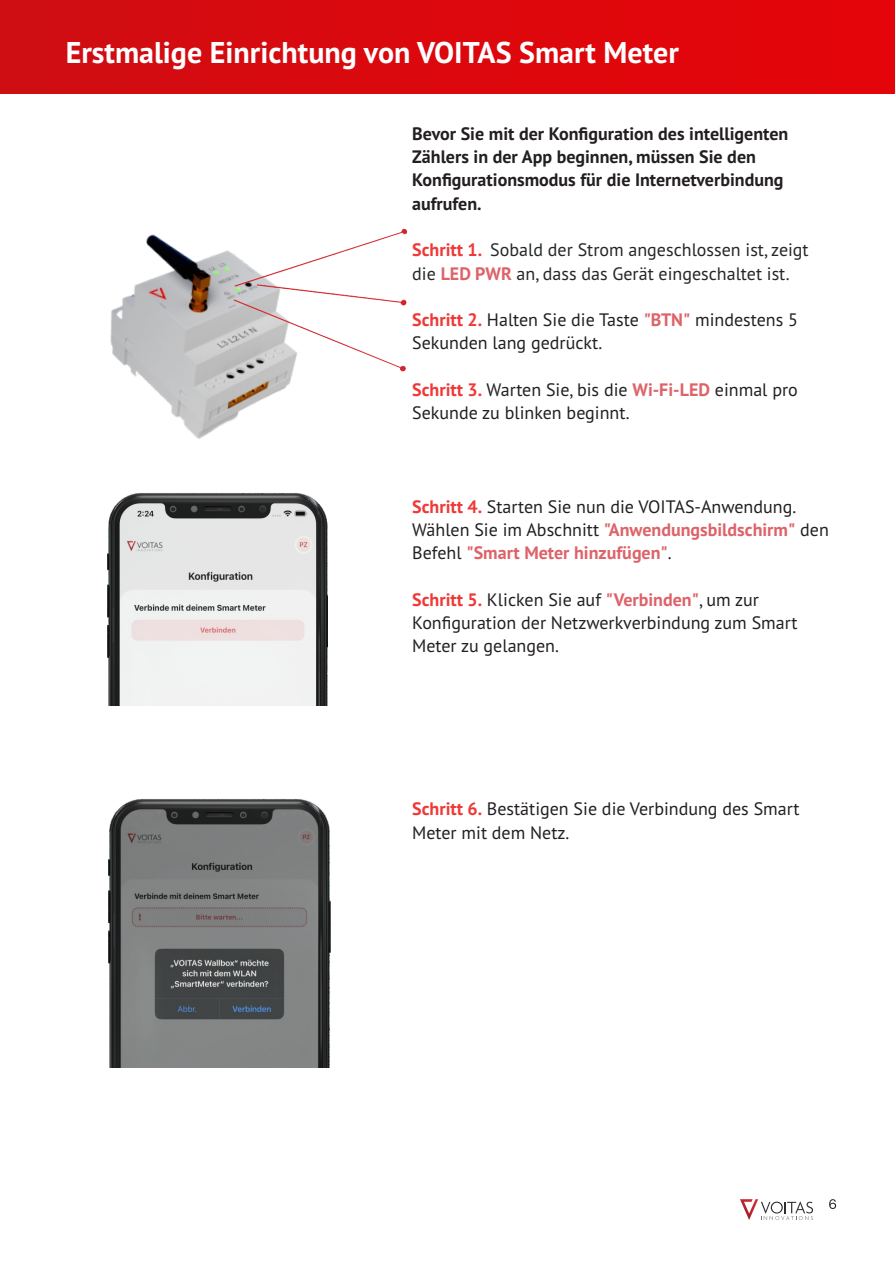
<style>
.page{position:relative;width:895px;height:1263px;background:#fff}
.page>*{position:absolute;margin:0;border:0;box-sizing:border-box;transform-origin:0 0}
.t1{font:700 30px "PT Sans";color:#fff}
.t2{font:18px/23.2px "PT Sans";color:#231f20}
.t3{font:700 18px/23.2px "PT Sans";color:#231f20}
.t4{font:18px/23.2px "PT Sans";color:#242627}
.s1{font-weight:700;color:#ef3938}
.s2{font-weight:700;color:#dd6369}
</style>
<div class="page">
<svg style="left:740px;top:1199px;width:73px;height:21px"></svg>
<div style="left:0;top:0;width:895px;height:94px;background:#dc080d"></div>
<svg style="left:829px;top:1199px;width:7px;height:10px"></svg>
<img style="left:108px;top:539px;width:220px;height:167px">
<img style="left:108px;top:228px;width:296px;height:311px">
<img style="left:234px;top:229px;width:171px;height:58px">
<img style="left:257px;top:284px;width:146px;height:15px">
<img style="left:233px;top:299px;width:170px;height:72px">
<img style="left:109px;top:798px;width:221px;height:270px">
<h1 class="t1" style="left:66px;top:40px;width:615px">Erstmalige Einrichtung von VOITAS Smart Meter</h1>
<p class="t3" style="left:412px;top:123px;width:378px">Bevor Sie mit der Konfiguration des intelligenten Zählers in der App beginnen, müssen Sie den Konfigurationsmodus für die Internetverbindung aufrufen.</p>
<p class="t4" style="left:412px;top:240px;width:398px"><span class="s1">Schritt 1.</span> Sobald der Strom angeschlossen ist, zeigt die <span class="s2">LED PWR</span> an, dass das Gerät eingeschaltet ist.</p>
<p class="t2" style="left:412px;top:310px;width:387px"><span class="s1">Schritt 2.</span> Halten Sie die Taste <span class="s2">"BTN"</span> mindestens 5<br>Sekunden lang gedrückt.</p>
<p class="t2" style="left:412px;top:380px;width:387px"><span class="s1">Schritt 3.</span> Warten Sie, bis die <span class="s2">Wi-Fi-LED</span> einmal pro<br>Sekunde zu blinken beginnt.</p>
<p class="t2" style="left:412px;top:496px;width:418px"><span class="s1">Schritt 4.</span> Starten Sie nun die VOITAS-Anwendung.<br>Wählen Sie im Abschnitt <span class="s2">"Anwendungsbildschirm"</span> den<br>Befehl <span class="s2">"Smart Meter hinzufügen"</span>.</p>
<p class="t2" style="left:412px;top:589px;width:387px"><span class="s1">Schritt 5.</span> Klicken Sie auf <span class="s2">"Verbinden"</span>, um zur<br>Konfiguration der Netzwerkverbindung zum Smart<br>Meter zu gelangen.</p>
<p class="t2" style="left:412px;top:799px;width:389px"><span class="s1">Schritt 6.</span> Bestätigen Sie die Verbindung des Smart<br>Meter mit dem Netz.</p>
</div>
